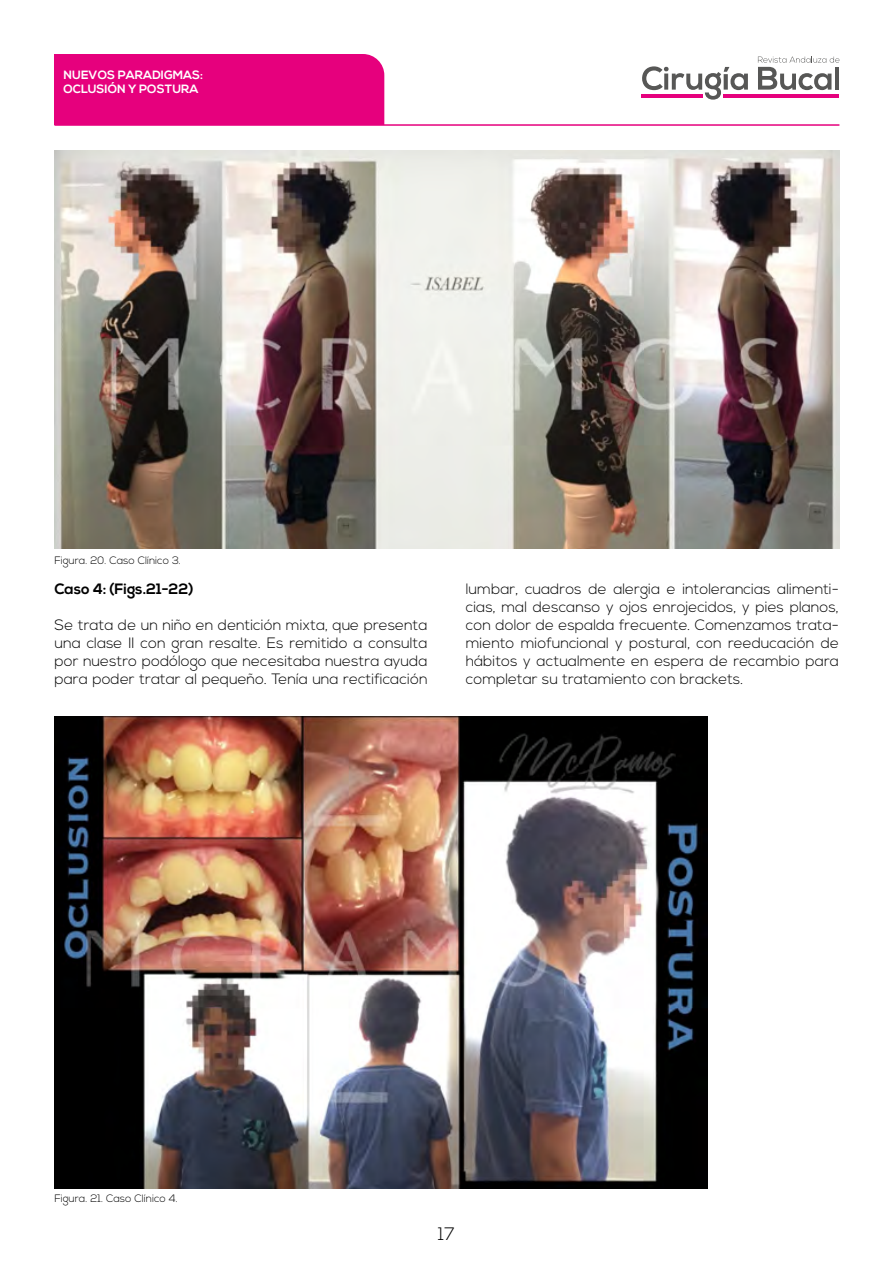
<style>
.page{position:relative;width:893px;height:1263px;background:#fff}
.page>*{position:absolute;margin:0;border:0;box-sizing:border-box;transform-origin:0 0}
.t1{font:300 18px "Nexa";color:#000}
.t2{font:300 15px/18px "Nexa";color:#000;text-align:justify}
.t3{font:700 15px "Nexa";color:#000}
.t4{font:700 12px/14.4px "Nexa";color:#fff}
.t5{font:300 10.65px "Nexa";color:#000}
</style>
<div class="page">
<svg style="left:642px;top:66px;width:106px;height:34px"></svg>
<svg style="left:758px;top:57px;width:82px;height:33px"></svg>
<hr style="left:641px;top:94px;width:62px;height:3px;background:#e6007d">
<hr style="left:724px;top:94px;width:115px;height:3px;background:#e6007d">
<div style="left:54px;top:54px;width:330px;height:70px;background:#e6007d"></div>
<hr style="left:54px;top:124px;width:785px;height:2px;background:#e6007d">
<img style="left:54px;top:150px;width:785px;height:399px">
<img style="left:54px;top:716px;width:653px;height:472px">
<p class="t4" style="left:64px;top:68px;width:141px">NUEVOS PARADIGMAS:<br>OCLUSIÓN Y POSTURA</p>
<p class="t5" style="left:54px;top:554px;width:128px">Figura. 20. Caso Clínico 3.</p>
<p class="t3" style="left:54px;top:580px;width:141px">Caso 4: (Figs.21-22)</p>
<p class="t2" style="left:54px;top:617px;width:375px">Se trata de un niño en dentición mixta, que presenta una clase II con gran resalte. Es remitido a consulta por nuestro podólogo que necesitaba nuestra ayuda para poder tratar al pequeño. Tenía una rectificación</p>
<p class="t2" style="left:466px;top:581px;width:375px">lumbar, cuadros de alergia e intolerancias alimenti&shy;cias, mal descanso y ojos enrojecidos, y pies planos, con dolor de espalda frecuente. Comenzamos trata&shy;miento miofuncional y postural, con reeducación de hábitos y actualmente en espera de recambio para completar su tratamiento con brackets.</p>
<p class="t5" style="left:54px;top:1192px;width:125px">Figura. 21. Caso Clínico 4.</p>
<p class="t1" style="left:438px;top:1224px;width:18px">17</p>
</div>
